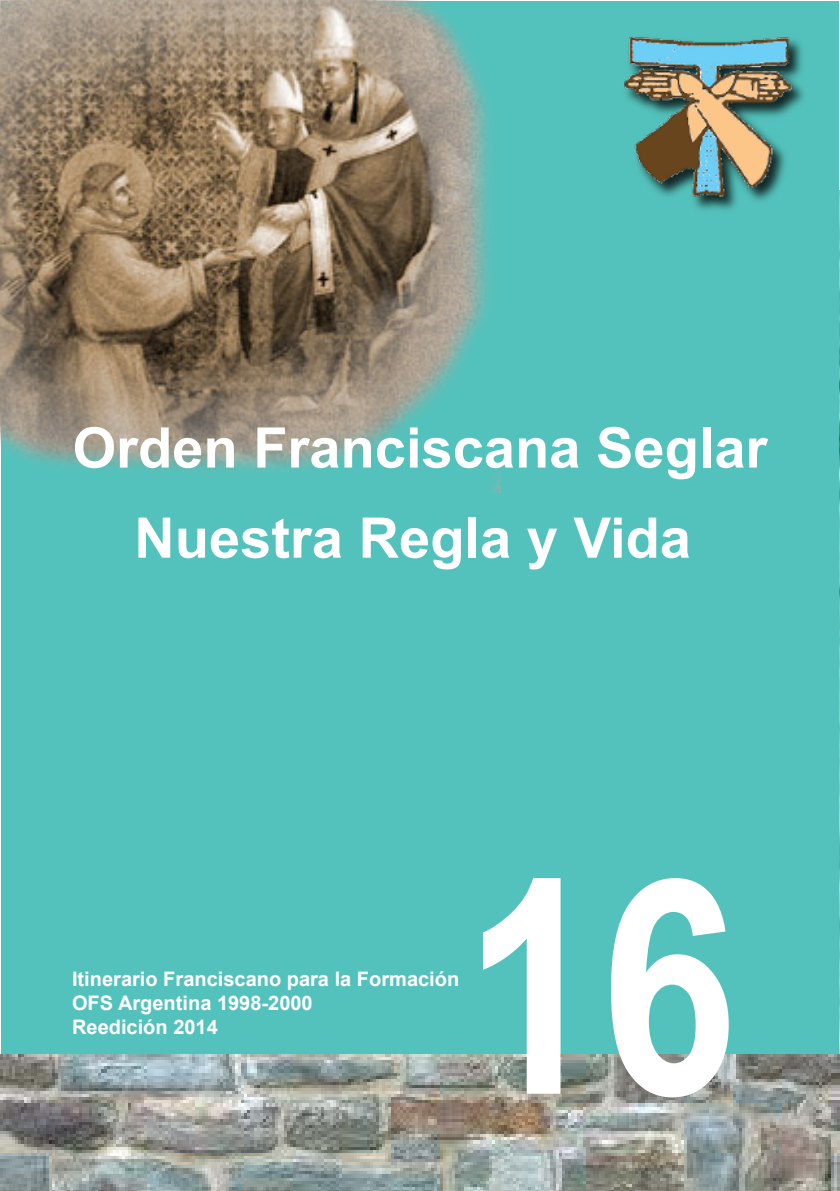
<style>
.page{position:relative;width:840px;height:1191px;background:#fff}
.page>*{position:absolute;margin:0;border:0;box-sizing:border-box;transform-origin:0 0}
.t1{font:700 300px "Arial";color:#fff;scale:.82 1}
.t2{font:700 56px "Arial";color:#fff}
.t3{font:700 20px "Arial";color:#fff}
</style>
<div class="page">
<div style="left:1px;top:1px;width:837px;height:1189px;background:#54c2bc"></div>
<img style="left:0;top:1054px;width:839px;height:137px">
<img style="left:0;top:0;width:500px;height:493px">
<img style="left:624px;top:36px;width:180px;height:174px">
<p class="t2" style="left:72px;top:410px;width:696px">Orden Franciscana Seglar</p>
<p class="t2" style="left:134px;top:500px;width:558px">Nuestra Regla y Vida</p>
<p class="t3" style="left:72px;top:966px;width:388px">Itinerario Franciscano para la Formación</p>
<p class="t3" style="left:72px;top:990px;width:242px">OFS Argentina 1998-2000</p>
<p class="t3" style="left:72px;top:1014px;width:147px">Reedición 2014</p>
<p class="t1" style="left:463px;top:788px;width:335px">16</p>
</div>
